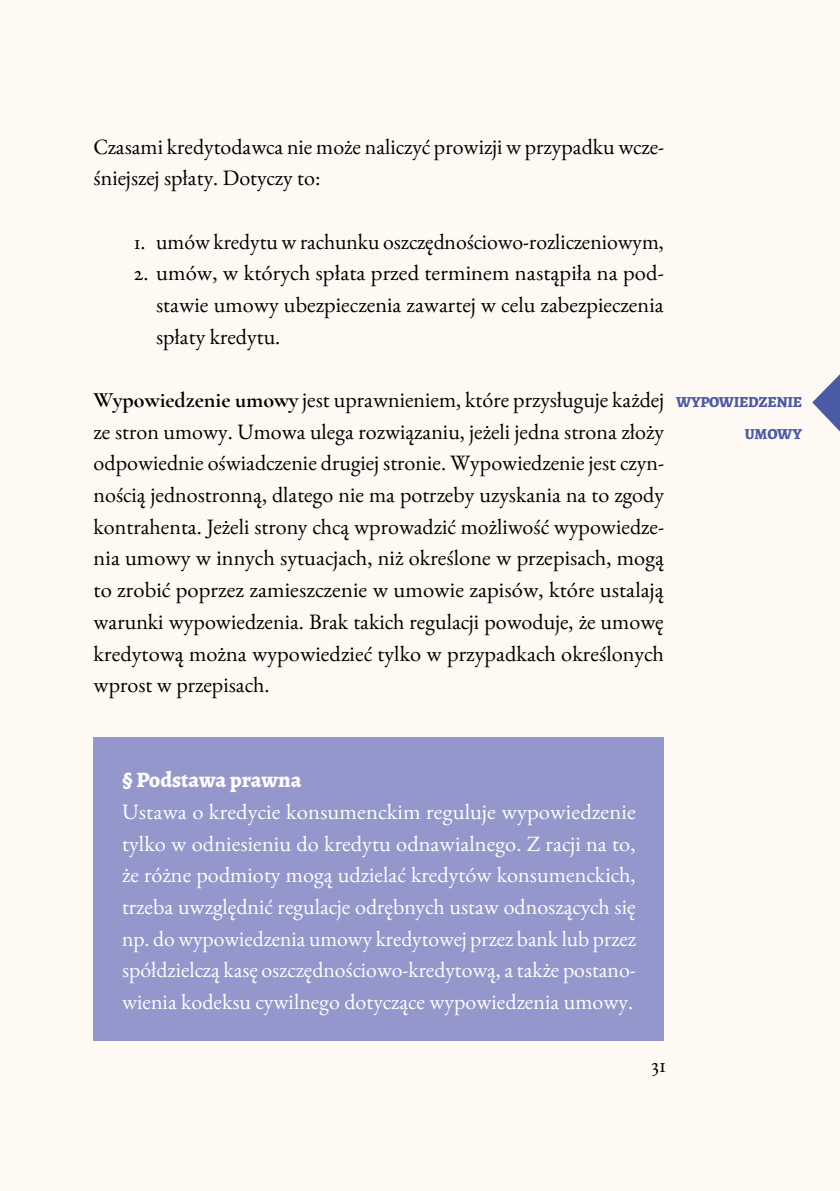
<style>
.page{position:relative;width:840px;height:1191px;background:#fff}
.page>*{position:absolute;margin:0;border:0;box-sizing:border-box;transform-origin:0 0}
.t1{font:22px/31.6px "EB Garamond";color:#000;text-align:justify}
.t2{font:22px/31.6px "EB Garamond";color:#fff;text-align:justify}
.t3{font:800 22px "Alegreya";color:#fff}
.t4{font:800 15.4px/31.6px "Alegreya";letter-spacing:-.015em;color:#4c5aa5;text-align:right}
.s1{font-family:"Cormorant Garamond";font-weight:700}
</style>
<div class="page">
<div style="left:0;top:0;width:839px;height:1191px;background:#fff9f4"></div>
<div style="left:94px;top:737px;width:569px;height:303px;background:#9497cb"></div>
<svg style="left:812px;top:375px;width:27px;height:56px"></svg>
<p class="t1" style="left:94px;top:130px;width:571px">Czasami kredytodawca nie może naliczyć prowizji w przypadku wcze&shy;śniejszej spłaty. Dotyczy to:</p>
<p class="t1" style="left:134px;top:225px;width:531px">1. umów kredytu w rachunku oszczędnościowo-rozliczeniowym,</p>
<p class="t1" style="left:156px;top:257px;width:509px;text-indent:-22px">2. umów, w których spłata przed terminem nastąpiła na pod&shy;stawie umowy ubezpieczenia zawartej w celu zabezpieczenia spłaty kredytu.</p>
<p class="t1" style="left:94px;top:383px;width:571px"><span class="s1">Wypowiedzenie umowy</span> jest uprawnieniem, które przysługuje każdej ze stron umowy. Umowa ulega rozwiązaniu, jeżeli jedna strona złoży odpowiednie oświadczenie drugiej stronie. Wypowiedzenie jest czyn&shy;nością jednostronną, dlatego nie ma potrzeby uzyskania na to zgody kontrahenta. Jeżeli strony chcą wprowadzić możliwość wypowiedze&shy;nia umowy w innych sytuacjach, niż określone w przepisach, mogą to zrobić poprzez zamieszczenie w umowie zapisów, które ustalają warunki wypowiedzenia. Brak takich regulacji powoduje, że umowę kredytową można wypowiedzieć tylko w przypadkach określonych wprost w przepisach.</p>
<p class="t4" style="left:675px;top:386px;width:127px">WYPOWIEDZENIE<br>UMOWY</p>
<p class="t3" style="left:122px;top:765px;width:181px">§ Podstawa prawna</p>
<p class="t2" style="left:122px;top:795px;width:515px">Ustawa o kredycie konsumenckim reguluje wypowiedzenie tylko w odniesieniu do kredytu odnawialnego. Z racji na to, że różne podmioty mogą udzielać kredytów konsumenckich, trzeba uwzględnić regulacje odrębnych ustaw odnoszących się np. do wypowiedzenia umowy kredytowej przez bank lub przez spółdzielczą kasę oszczędnościowo-kredytową, a także postano&shy;wienia kodeksu cywilnego dotyczące wypowiedzenia umowy.</p>
<p class="t1" style="left:650px;top:1048px;width:16px">31</p>
</div>
